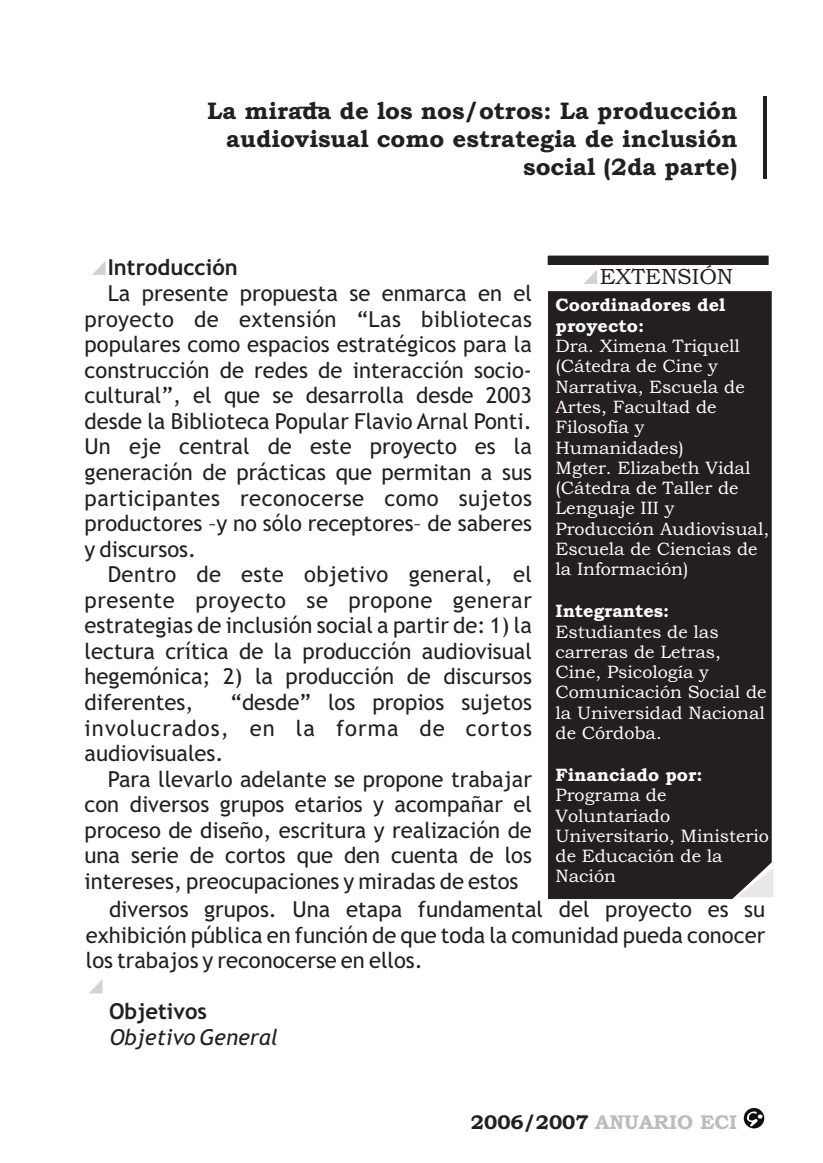
<style>
.page{position:relative;width:823px;height:1163px;background:#fff}
.page>*{position:absolute;margin:0;border:0;box-sizing:border-box;transform-origin:0 0}
.t1{font:24px/28.2px "Bookman Old Style";letter-spacing:.005em;color:#231f20;text-align:right}
.t2{font:22px/25.6px "Trebuchet MS";letter-spacing:.005em;color:#231f20;text-align:justify}
.t3{font:700 22px "Trebuchet MS";letter-spacing:.005em;color:#231f20}
.t4{font:italic 22px "Trebuchet MS";letter-spacing:.005em;color:#231f20}
.t5{font:22px "Bookman Old Style";letter-spacing:.005em;color:#231f20}
.t6{font:20px "Bookman Old Style";letter-spacing:.005em;color:#bdbbbc}
.t7{font:18px/20.4px "Bookman Old Style";letter-spacing:.005em;color:#fff}
.s1{color:#231f20}
</style>
<div class="page">
<svg style="left:743px;top:1107px;width:20px;height:21px"></svg>
<svg style="left:746px;top:1110px;width:16px;height:16px"></svg>
<hr style="left:763px;top:96px;width:3px;height:82px;background:#231f20">
<div style="left:548px;top:291px;width:223px;height:607px;background:#231f20"></div>
<svg style="left:736px;top:867px;width:36px;height:30px"></svg>
<svg style="left:92px;top:261px;width:14px;height:14px"></svg>
<div style="left:548px;top:256px;width:219px;height:8px;background:#231f20"></div>
<svg style="left:583px;top:271px;width:13px;height:13px"></svg>
<hr style="left:298px;top:107px;width:23px;height:2px;background:#231f20">
<svg style="left:89px;top:980px;width:13px;height:13px"></svg>
<p class="t1" style="left:207px;top:98px;width:531px">La mirada de los nos/otros: La producción audiovisual como estrategia de inclusión social (2da parte)</p>
<p class="t3" style="left:108px;top:255px;width:131px">Introducción</p>
<p class="t2" style="left:85px;top:280px;width:448px;text-indent:23px">La presente propuesta se enmarca en el proyecto de extensión “Las bibliotecas populares como espacios estratégicos para la construcción de redes de interacción socio&shy;cultural”, el que se desarrolla desde 2003 desde la Biblioteca Popular Flavio Arnal Ponti.<br>Un eje central de este proyecto es la generación de prácticas que permitan a sus participantes reconocerse como sujetos productores –y no sólo receptores– de saberes y discursos.</p>
<p class="t2" style="left:85px;top:561px;width:448px;text-indent:23px">Dentro de este objetivo general, el presente proyecto se propone generar estrategias de inclusión social a partir de: 1) la lectura crítica de la producción audiovisual hegemónica; 2) la producción de discursos diferentes,</p>
<p class="t5" style="left:599px;top:269px;width:135px">EXTENSIÓN</p>
<p class="t7" style="left:555px;top:296px;width:215px">Coordinadores del proyecto:<br>Dra. Ximena Triquell (Cátedra de Cine y<br>Narrativa, Escuela de<br>Artes, Facultad de<br>Filosofía y<br>Humanidades)<br>Mgter. Elizabeth Vidal (Cátedra de Taller de<br>Lenguaje III y<br>Producción Audiovisual,<br>Escuela de Ciencias de la Información)</p>
<p class="t7" style="left:555px;top:602px;width:212px">Integrantes:<br>Estudiantes de las carreras de Letras,<br>Cine, Psicología y<br>Comunicación Social de la Universidad Nacional de Córdoba.</p>
<p class="t7" style="left:555px;top:766px;width:215px">Financiado por:<br>Programa de<br>Voluntariado<br>Universitario, Ministerio de Educación de la<br>Nación</p>
<p class="t2" style="left:84px;top:689px;width:448px;text-indent:146px">“desde” los propios sujetos involucrados, en la forma de cortos audiovisuales.</p>
<p class="t2" style="left:84px;top:766px;width:448px;text-indent:23px">Para llevarlo adelante se propone trabajar con diversos grupos etarios y acompañar el proceso de diseño, escritura y realización de una serie de cortos que den cuenta de los intereses, preocupaciones y miradas de estos</p>
<p class="t2" style="left:86px;top:896px;width:680px;text-indent:23px">diversos grupos. Una etapa fundamental del proyecto es su exhibición pública en función de que toda la comunidad pueda conocer los trabajos y reconocerse en ellos.</p>
<p class="t3" style="left:109px;top:998px;width:99px">Objetivos</p>
<p class="t4" style="left:110px;top:1024px;width:169px">Objetivo General</p>
<p class="t6" style="left:470px;top:1114px;width:267px"><span class="s1">2006/2007</span> ANUARIO ECI</p>
</div>
